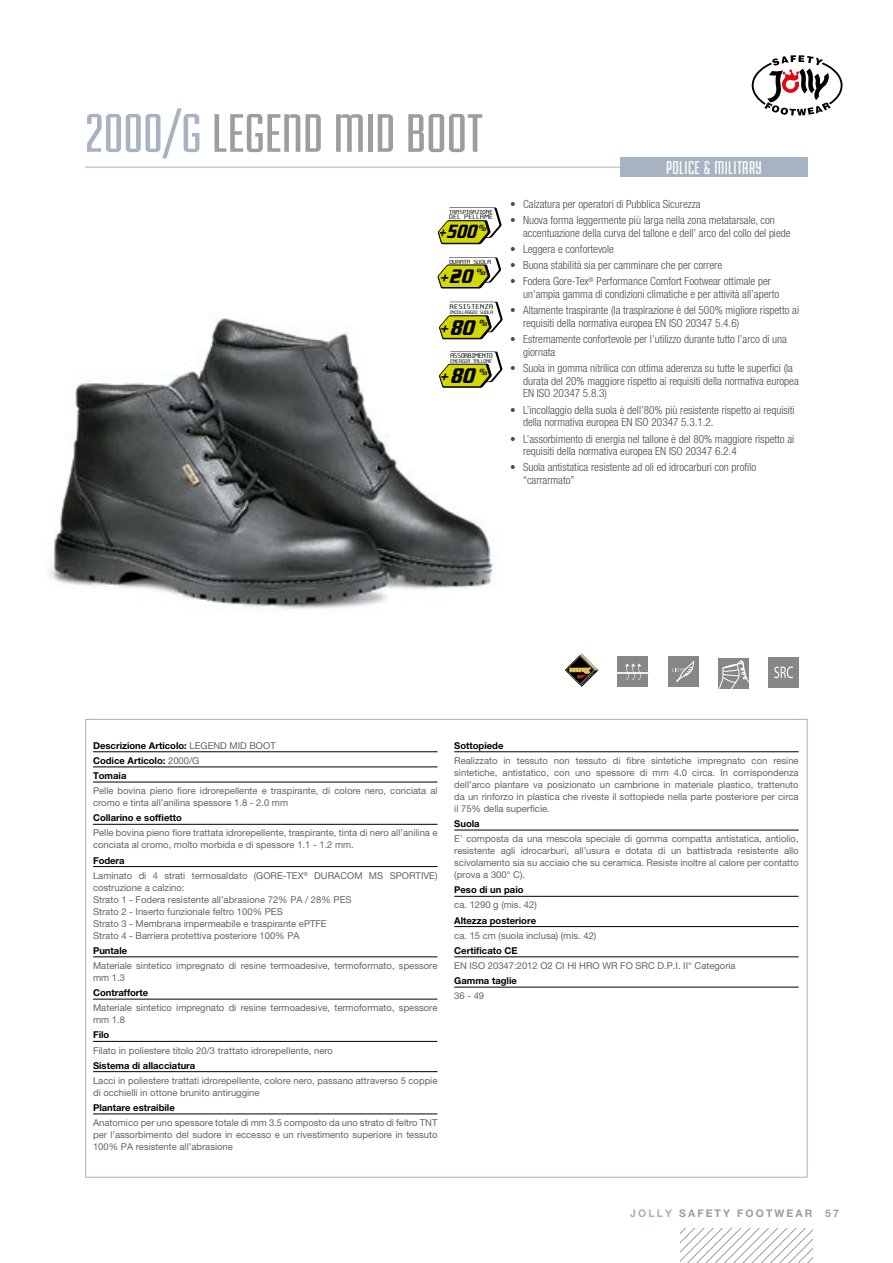
<style>
.page{position:relative;width:893px;height:1263px;background:#fff}
.page>*{position:absolute;margin:0;border:0;box-sizing:border-box;transform-origin:0 0}
.t1{font:57px "Fairview";color:#9d9d9c;scale:1.1 1}
.t2{font:italic 700 21.9px "Serpentine D";color:#000;scale:.67 1}
.t3{font:italic 700 20.25px "Serpentine D";color:#000;scale:.67 1}
.t4{font:italic 700 19.8px "Serpentine D";color:#000;scale:.6 1}
.t5{font:19.5px "Fairview";letter-spacing:.02em;color:#fff}
.t6{font:italic 700 12.15px "Serpentine D";color:#000}
.t7{font:italic 700 12.15px "Serpentine D";color:#000;scale:.87 1}
.t8{font:300 condensed 11.25px/12.8px "Helvetica Neue LT Pro";color:#4a4a49}
.t9{font:700 10.5px "Helvetica Neue LT Pro";letter-spacing:.2em;color:#9d9d9c}
.t10{font:9.45px/12px "Helvetica Neue LT Pro";color:#646363}
.t11{font:700 9.45px/15.1px "Helvetica Neue LT Pro";color:#000}
.t12{font:italic 700 9.15px "Serpentine D";color:#000;scale:.91 1}
.t13{font:italic 700 9.15px "Serpentine D";color:#000}
.t14{font:italic 700 9.15px "Serpentine D";color:#000;scale:.84 1}
.t15{font:5.4px "Base 5";letter-spacing:.01em;color:#000;scale:1.04 1}
.t16{font:5.4px "Base 5";letter-spacing:.13em;color:#000;scale:1.13 1}
.t17{font:5.25px "Base 5";letter-spacing:.095em;color:#000;scale:1.12 1}
.t18{font:4.65px "Base 5";letter-spacing:.06em;color:#000;scale:1.13 1}
.t19{font:4.65px "Base 5";letter-spacing:.03em;color:#000;scale:1.18 1}
.t20{font:4.2px "Base 5";letter-spacing:.04em;color:#000;scale:1.08 1}
.t21{font:3.9px "Base 5";letter-spacing:.02em;color:#000;scale:1.07 1}
.s1{color:#a7b3c0}
.s2{font-weight:400;color:#646363}
.s3{font-weight:700;color:#000}
</style>
<div class="page">
<hr style="left:85px;top:167px;width:723px;height:1px;background:#a7b3c0">
<svg style="left:752px;top:55px;width:90px;height:61px"></svg>
<svg style="left:681px;top:1229px;width:131px;height:34px"></svg>
<div style="left:620px;top:157px;width:188px;height:20px;background:#a7b3c0"></div>
<img style="left:49px;top:318px;width:454px;height:291px">
<svg style="left:439px;top:352px;width:63px;height:35px"></svg>
<svg style="left:439px;top:302px;width:64px;height:37px"></svg>
<svg style="left:438px;top:257px;width:63px;height:31px"></svg>
<svg style="left:438px;top:207px;width:64px;height:37px"></svg>
<svg style="left:565px;top:653px;width:34px;height:34px"></svg>
<div style="left:768px;top:657px;width:31px;height:31px;background:#878787"></div>
<svg style="left:774px;top:666px;width:19px;height:12px"></svg>
<div style="left:718px;top:658px;width:31px;height:31px;background:#878787"></div>
<svg style="left:718px;top:660px;width:31px;height:29px"></svg>
<div style="left:617px;top:656px;width:31px;height:31px;background:#878787"></div>
<hr style="left:617px;top:672px;width:31px;height:2px;background:#ededed">
<svg style="left:625px;top:663px;width:16px;height:17px"></svg>
<div style="left:668px;top:656px;width:31px;height:31px;background:#878787"></div>
<svg style="left:672px;top:661px;width:22px;height:21px"></svg>
<hr style="left:93px;top:751px;width:344px;height:1px;background:#000">
<hr style="left:93px;top:767px;width:344px;height:1px;background:#000">
<hr style="left:93px;top:782px;width:344px;height:1px;background:#000">
<hr style="left:93px;top:824px;width:344px;height:1px;background:#000">
<hr style="left:93px;top:866px;width:344px;height:1px;background:#000">
<hr style="left:93px;top:956px;width:344px;height:1px;background:#000">
<hr style="left:93px;top:999px;width:344px;height:1px;background:#000">
<hr style="left:93px;top:1041px;width:344px;height:1px;background:#000">
<hr style="left:93px;top:1071px;width:344px;height:1px;background:#000">
<hr style="left:93px;top:1114px;width:344px;height:1px;background:#000">
<hr style="left:454px;top:751px;width:345px;height:1px;background:#000">
<hr style="left:454px;top:830px;width:345px;height:1px;background:#000">
<hr style="left:454px;top:896px;width:345px;height:1px;background:#000">
<hr style="left:454px;top:926px;width:345px;height:1px;background:#000">
<hr style="left:454px;top:956px;width:345px;height:1px;background:#000">
<hr style="left:454px;top:987px;width:345px;height:1px;background:#000">
<h1 class="t1" style="left:85px;top:105px;width:364px"><span class="s1">2000/G</span> LEGEND MID BOOT</h1>
<p class="t18" style="left:449px;top:209px;width:40px">TRASPIRAZIONE</p>
<p class="t17" style="left:449px;top:213px;width:41px">DEL PELLAME</p>
<p class="t14" style="left:478px;top:223px;width:14px">%</p>
<h3 class="t4" style="left:446px;top:221px;width:61px">500</h3>
<p class="t7" style="left:438px;top:226px;width:15px">+</p>
<p class="t19" style="left:449px;top:259px;width:37px">DURATA SUOLA</p>
<p class="t13" style="left:476px;top:267px;width:13px">%</p>
<h3 class="t3" style="left:449px;top:265px;width:45px">20</h3>
<p class="t6" style="left:439px;top:271px;width:15px">+</p>
<p class="t16" style="left:450px;top:303px;width:40px">RESISTENZA</p>
<p class="t21" style="left:450px;top:309px;width:42px">INCOLLAGGIO SUOLA</p>
<p class="t15" style="left:450px;top:352px;width:42px">ASSORBIMENTO</p>
<p class="t20" style="left:450px;top:358px;width:40px">ENERGIA TALLONE</p>
<p class="t12" style="left:478px;top:318px;width:14px">%</p>
<h2 class="t2" style="left:449px;top:315px;width:47px">80</h2>
<p class="t6" style="left:439px;top:322px;width:15px">+</p>
<p class="t12" style="left:478px;top:366px;width:14px">%</p>
<h2 class="t2" style="left:450px;top:364px;width:47px">80</h2>
<p class="t6" style="left:439px;top:370px;width:15px">+</p>
<h3 class="t5" style="left:666px;top:158px;width:97px">POLICE &amp; MILITARY</h3>
<p class="t8" style="left:510px;top:197px;width:192px">• Calzatura per operatori di Pubblica Sicurezza</p>
<p class="t8" style="left:523px;top:214px;width:269px;text-indent:-13px">• Nuova forma leggermente più larga nella zona metatarsale, con accentuazione della curva del tallone e dell’ arco del collo del piede</p>
<p class="t8" style="left:510px;top:242px;width:105px">• Leggera e confortevole</p>
<p class="t8" style="left:510px;top:259px;width:213px">• Buona stabilità sia per camminare che per correre</p>
<p class="t8" style="left:523px;top:275px;width:258px;text-indent:-13px">• Fodera Gore-Tex<sup>®</sup> Performance Comfort Footwear ottimale per un’ampia gamma di condizioni climatiche e per attività all’aperto</p>
<p class="t8" style="left:523px;top:304px;width:278px;text-indent:-13px">• Altamente traspirante (la traspirazione è del 500% migliore rispetto ai requisiti della normativa europea EN ISO 20347 5.4.6)</p>
<p class="t8" style="left:523px;top:333px;width:266px;text-indent:-13px">• Estremamente confortevole per l’utilizzo durante tutto l’arco di una giornata</p>
<p class="t8" style="left:523px;top:361px;width:277px;text-indent:-13px">• Suola in gomma nitrilica con ottima aderenza su tutte le superfici (la durata del 20% maggiore rispetto ai requisiti della normativa europea<br>EN ISO 20347 5.8.3)</p>
<p class="t8" style="left:523px;top:403px;width:273px;text-indent:-13px">• L’incollaggio della suola è dell’80% più resistente rispetto ai requisiti della normativa europea EN ISO 20347 5.3.1.2.</p>
<p class="t8" style="left:523px;top:432px;width:273px;text-indent:-13px">• L’assorbimento di energia nel tallone è del 80% maggiore rispetto ai requisiti della normativa europea EN ISO 20347 6.2.4</p>
<p class="t8" style="left:523px;top:461px;width:235px;text-indent:-13px">• Suola antistatica resistente ad oli ed idrocarburi con profilo “carrarmato”</p>
<p class="t11" style="left:93px;top:738px;width:184px">Descrizione Articolo: <span class="s2">LEGEND MID BOOT<br></span>Codice Articolo: <span class="s2">2000/G<br></span>Tomaia</p>
<p class="t10" style="left:93px;top:785px;width:346px">Pelle bovina pieno fiore idrorepellente e traspirante, di colore nero, conciata al cromo e tinta all’anilina spessore 1.8 - 2.0 mm</p>
<p class="t11" style="left:93px;top:810px;width:90px">Collarino e soffietto</p>
<p class="t10" style="left:93px;top:827px;width:346px">Pelle bovina pieno fiore trattata idrorepellente, traspirante, tinta di nero all’anilina e conciata al cromo, molto morbida e di spessore 1.1 - 1.2 mm.</p>
<p class="t10" style="left:93px;top:852px;width:346px;line-height:15.1px"><span class="s3">Fodera<br></span>Laminato di 4 strati termosaldato (GORE-TEX<sup>®</sup> DURACOM MS SPORTIVE)</p>
<p class="t10" style="left:93px;top:881px;width:260px">costruzione a calzino:<br>Strato 1 - Fodera resistente all’abrasione 72% PA / 28% PES Strato 2 - Inserto funzionale feltro 100% PES<br>Strato 3 - Membrana impermeabile e traspirante ePTFE Strato 4 - Barriera protettiva posteriore 100% PA</p>
<p class="t11" style="left:93px;top:943px;width:36px">Puntale</p>
<p class="t10" style="left:93px;top:959px;width:346px">Materiale sintetico impregnato di resine termoadesive, termoformato, spessore mm 1.3</p>
<p class="t11" style="left:93px;top:985px;width:57px">Contrafforte</p>
<p class="t10" style="left:93px;top:1002px;width:346px">Materiale sintetico impregnato di resine termoadesive, termoformato, spessore mm 1.8</p>
<p class="t11" style="left:93px;top:1027px;width:18px">Filo</p>
<p class="t10" style="left:93px;top:1044px;width:241px">Filato in poliestere titolo 20/3 trattato idrorepellente, nero</p>
<p class="t11" style="left:93px;top:1057px;width:104px">Sistema di allacciatura</p>
<p class="t10" style="left:93px;top:1074px;width:346px">Lacci in poliestere trattati idrorepellente, colore nero, passano attraverso 5 coppie di occhielli in ottone brunito antiruggine</p>
<p class="t11" style="left:93px;top:1100px;width:83px">Plantare estraibile</p>
<p class="t10" style="left:93px;top:1116px;width:346px;text-align:justify">Anatomico per uno spessore totale di mm 3.5 composto da uno strato di feltro TNT per l’assorbimento del sudore in eccesso e un rivestimento superiore in tessuto 100% PA resistente all’abrasione</p>
<p class="t11" style="left:454px;top:738px;width:51px">Sottopiede</p>
<p class="t10" style="left:454px;top:754px;width:346px;text-align:justify">Realizzato in tessuto non tessuto di fibre sintetiche impregnato con resine sintetiche, antistatico, con uno spessore di mm 4.0 circa. In corrispondenza dell’arco plantare va posizionato un cambrione in materiale plastico, trattenuto da un rinforzo in plastica che riveste il sottopiede nella parte posteriore per circa il 75% della superficie.</p>
<p class="t11" style="left:454px;top:816px;width:27px">Suola</p>
<p class="t10" style="left:454px;top:833px;width:346px;text-align:justify">E’ composta da una mescola speciale di gomma compatta antistatica, antiolio, resistente agli idrocarburi, all’usura e dotata di un battistrada resistente allo scivolamento sia su acciaio che su ceramica. Resiste inoltre al calore per contatto (prova a 300° C).</p>
<p class="t11" style="left:454px;top:882px;width:71px">Peso di un paio</p>
<p class="t10" style="left:454px;top:899px;width:84px">ca. 1290 g (mis. 42)</p>
<p class="t11" style="left:454px;top:912px;width:83px">Altezza posteriore</p>
<p class="t10" style="left:454px;top:929px;width:144px">ca. 15 cm (suola inclusa) (mis. 42)</p>
<p class="t11" style="left:454px;top:943px;width:65px">Certificato CE</p>
<p class="t10" style="left:454px;top:959px;width:283px">EN ISO 20347:2012 O2 CI HI HRO WR FO SRC D.P.I. II° Categoria</p>
<p class="t11" style="left:454px;top:973px;width:64px">Gamma taglie</p>
<p class="t10" style="left:454px;top:990px;width:31px">36 - 49</p>
<p class="t9" style="left:630px;top:1206px;width:210px"><span class="s1">JOLLY</span> SAFETY FOOTWEAR 57</p>
</div>
